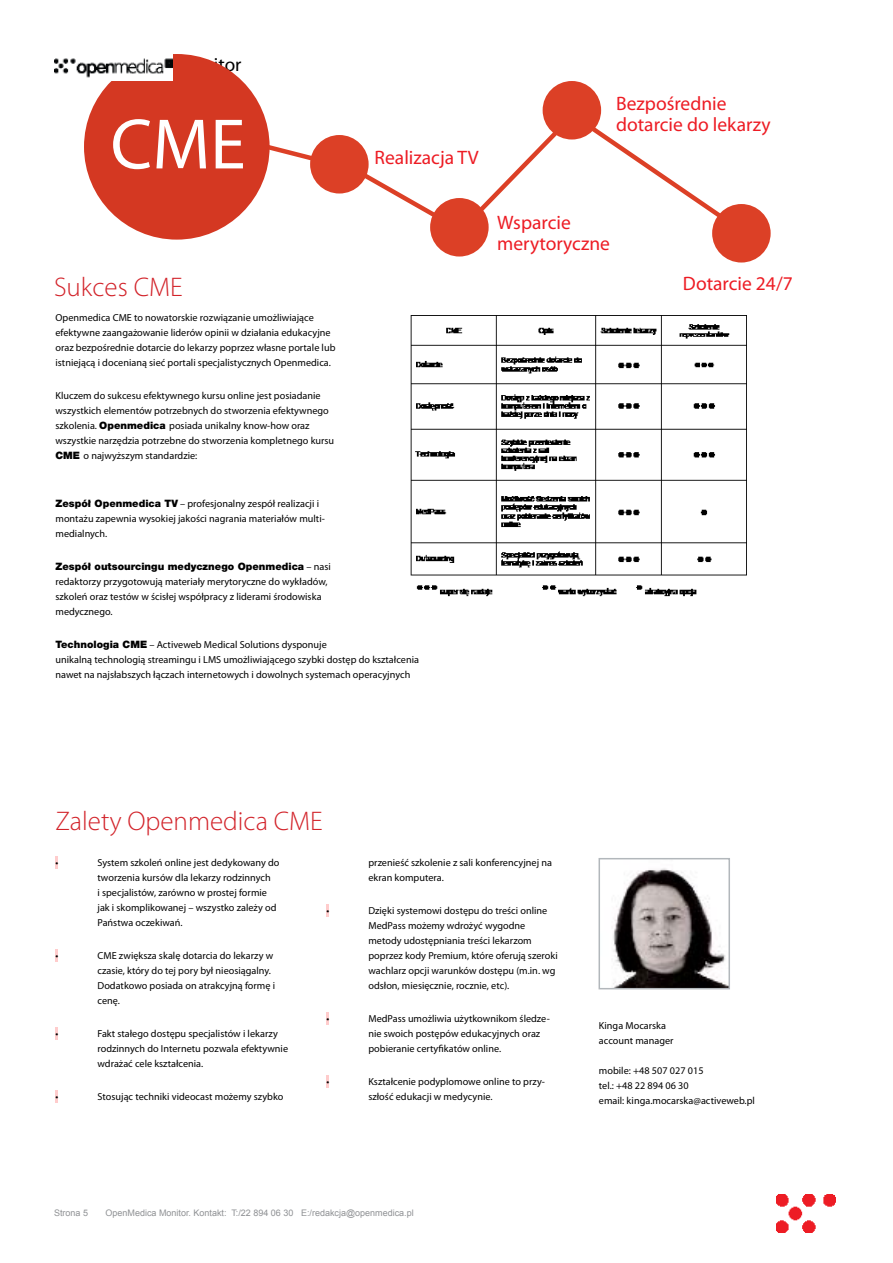
<style>
.page{position:relative;width:893px;height:1263px;background:#fff}
.page>*{position:absolute;margin:0;border:0;box-sizing:border-box;transform-origin:0 0}
.t1{font:72px "Myriad Pro";color:#fff}
.t2{font:300 27px "Myriad Pro";color:#d2232a}
.t3{font:19.5px/21px "Myriad Pro";color:#ed1c24}
.t4{font:19.2px "Myriad Pro";color:#000}
.t5{font:10.2px/15px "Myriad Pro";color:#000}
.t6{font:900 10.2px "Helvetica Neue";color:#000}
.t7{font:9px "Arial";color:#8f9194}
.s1{font-family:"Helvetica Neue";font-weight:900}
.s2{font-family:"Myriad Pro";font-weight:400}
</style>
<div class="page">
<img style="left:410px;top:315px;width:337px;height:282px">
<svg style="left:56px;top:856px;width:2px;height:13px"></svg>
<svg style="left:56px;top:949px;width:2px;height:13px"></svg>
<svg style="left:56px;top:1027px;width:2px;height:13px"></svg>
<svg style="left:56px;top:1090px;width:2px;height:13px"></svg>
<svg style="left:326px;top:904px;width:3px;height:13px"></svg>
<svg style="left:326px;top:1012px;width:3px;height:13px"></svg>
<svg style="left:326px;top:1075px;width:3px;height:13px"></svg>
<img style="left:613px;top:868px;width:114px;height:118px">
<div style="left:598px;top:858px;width:132px;height:131px;border:2px solid #b2b7bb"></div>
<div style="left:310px;top:135px;width:59px;height:59px;background:#dc4026;border-radius:50%"></div>
<div style="left:430px;top:198px;width:59px;height:58px;background:#dc4026;border-radius:50%"></div>
<div style="left:543px;top:81px;width:58px;height:59px;background:#dc4026;border-radius:50%"></div>
<div style="left:712px;top:204px;width:59px;height:58px;background:#dc4026;border-radius:50%"></div>
<svg style="left:270px;top:138px;width:56px;height:28px"></svg>
<svg style="left:353px;top:109px;width:391px;height:125px"></svg>
<div style="left:84px;top:54px;width:186px;height:186px;background:#d43822;border-radius:50%"></div>
<img style="left:776px;top:1194px;width:59px;height:38px">
<img style="left:54px;top:54px;width:118px;height:26px">
<h3 class="t4" style="left:177px;top:52px;width:66px">monitor</h3>
<h1 class="t1" style="left:111px;top:100px;width:137px">CME</h1>
<h2 class="t2" style="left:54px;top:271px;width:130px">Sukces CME</h2>
<h3 class="t3" style="left:375px;top:147px;width:106px">Realizacja TV</h3>
<p class="t5" style="left:56px;top:310px;width:282px">Openmedica CME to nowatorskie rozwiązanie umożliwiające efektywne zaangażowanie liderów opinii w działania edukacyjne oraz bezpośrednie dotarcie do lekarzy poprzez własne portale lub istniejącą i docenianą sieć portali specjalistycznych Openmedica.</p>
<p class="t5" style="left:56px;top:388px;width:280px">Kluczem do sukcesu efektywnego kursu online jest posiadanie wszystkich elementów potrzebnych do stworzenia efektywnego szkolenia. <span class="s1">Openmedica</span> posiada unikalny know-how oraz wszystkie narzędzia potrzebne do stworzenia kompletnego kursu <span class="s1">CME</span> o najwyższym standardzie:</p>
<p class="t5" style="left:56px;top:496px;width:271px"><span class="s1">Zespół Openmedica TV</span> – profesjonalny zespół realizacji i montażu zapewnia wysokiej jakości nagrania materiałów multi&shy;medialnych.</p>
<p class="t6" style="left:56px;top:560px;width:277px">Zespół outsourcingu medycznego Openmedica <span class="s2">– nasi</span></p>
<p class="t5" style="left:56px;top:574px;width:274px">redaktorzy przygotowują materiały merytoryczne do wykładów, szkoleń oraz testów w ścisłej współpracy z liderami środowiska medycznego.</p>
<p class="t5" style="left:56px;top:637px;width:365px"><span class="s1">Technologia CME</span> – Activeweb Medical Solutions dysponuje<br>unikalną technologią streamingu i LMS umożliwiającego szybki dostęp do kształcenia nawet na najsłabszych łączach internetowych i dowolnych systemach operacyjnych</p>
<h3 class="t3" style="left:616px;top:93px;width:156px">Bezpośrednie dotarcie do lekarzy</h3>
<h3 class="t3" style="left:497px;top:211px;width:114px">Wsparcie merytoryczne</h3>
<h3 class="t3" style="left:683px;top:273px;width:111px">Dotarcie 24/7</h3>
<h2 class="t2" style="left:56px;top:805px;width:269px">Zalety Openmedica CME</h2>
<p class="t5" style="left:56px;top:855px;width:4px">•</p>
<p class="t5" style="left:56px;top:948px;width:4px">•</p>
<p class="t5" style="left:56px;top:1026px;width:4px">•</p>
<p class="t5" style="left:56px;top:1089px;width:4px">•</p>
<p class="t5" style="left:98px;top:855px;width:183px">System szkoleń online jest dedykowany do tworzenia kursów dla lekarzy rodzinnych<br>i specjalistów, zarówno w prostej formie jak i skomplikowanej – wszystko zależy od Państwa oczekiwań.</p>
<p class="t5" style="left:98px;top:948px;width:179px">CME zwiększa skalę dotarcia do lekarzy w czasie, który do tej pory był nieosiągalny.<br>Dodatkowo posiada on atrakcyjną formę i cenę.</p>
<p class="t5" style="left:98px;top:1026px;width:192px">Fakt stałego dostępu specjalistów i lekarzy rodzinnych do Internetu pozwala efektywnie wdrażać cele kształcenia.</p>
<p class="t5" style="left:98px;top:1089px;width:187px">Stosując techniki videocast możemy szybko</p>
<p class="t5" style="left:326px;top:903px;width:4px">•</p>
<p class="t5" style="left:326px;top:1011px;width:4px">•</p>
<p class="t5" style="left:326px;top:1074px;width:4px">•</p>
<p class="t5" style="left:368px;top:855px;width:185px">przenieść szkolenie z sali konferencyjnej na ekran komputera.</p>
<p class="t5" style="left:368px;top:903px;width:191px">Dzięki systemowi dostępu do treści online MedPass możemy wdrożyć wygodne metody udostępniania treści lekarzom poprzez kody Premium, które oferują szeroki wachlarz opcji warunków dostępu (m.in. wg odsłon, miesięcznie, rocznie, etc).</p>
<p class="t5" style="left:368px;top:1011px;width:183px">MedPass umożliwia użytkownikom śledze&shy;nie swoich postępów edukacyjnych oraz pobieranie certyfikatów online.</p>
<p class="t5" style="left:368px;top:1074px;width:178px">Kształcenie podyplomowe online to przy&shy;szłość edukacji w medycynie.</p>
<p class="t7" style="left:54px;top:1206px;width:28px">Strona</p>
<p class="t7" style="left:106px;top:1206px;width:310px">OpenMedica Monitor. Kontakt: T:/22 894 06 30 E:/redakcja@openmedica.pl</p>
<p class="t5" style="left:599px;top:1018px;width:76px">Kinga Mocarska account manager</p>
<p class="t5" style="left:599px;top:1063px;width:158px">mobile: +48 507 027 015<br>tel.: +48 22 894 06 30<br>email: kinga.mocarska@activeweb.pl</p>
</div>
